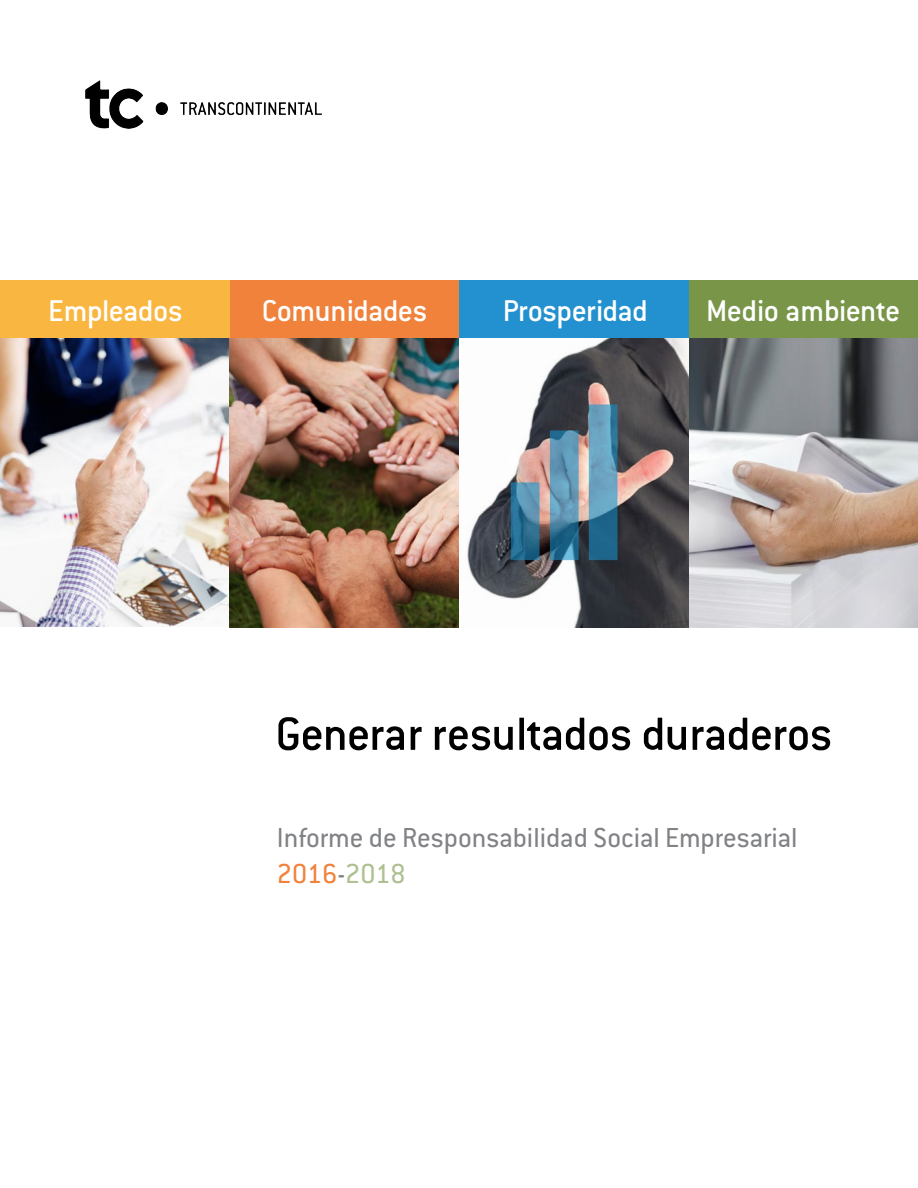
<style>
.page{position:relative;width:918px;height:1188px;background:#fff}
.page>*{position:absolute;margin:0;border:0;box-sizing:border-box;transform-origin:0 0}
.t1{font:500 51px "Conduit ITC Std";letter-spacing:-.015em;color:#000}
.t2{font:500 33px "Conduit ITC Std";letter-spacing:-.015em;color:#fff}
.t3{font:30.15px/36.2px "Conduit ITC Std";color:#808285}
.s1{color:#f1823c}
.s2{color:#aec091}
</style>
<div class="page">
<img style="left:85px;top:81px;width:237px;height:47px">
<img style="left:1px;top:338px;width:917px;height:289px">
<div style="left:1px;top:281px;width:229px;height:57px;background:#f9b741"></div>
<div style="left:689px;top:281px;width:229px;height:57px;background:#789548"></div>
<div style="left:230px;top:281px;width:229px;height:57px;background:#f1823c"></div>
<div style="left:459px;top:281px;width:230px;height:57px;background:#2391cf"></div>
<p class="t2" style="left:48px;top:291px;width:136px">Empleados</p>
<p class="t2" style="left:262px;top:291px;width:167px">Comunidades</p>
<p class="t2" style="left:503px;top:291px;width:147px">Prosperidad</p>
<p class="t2" style="left:706px;top:291px;width:196px">Medio ambiente</p>
<h1 class="t1" style="left:275px;top:703px;width:558px">Generar resultados duraderos</h1>
<p class="t3" style="left:277px;top:819px;width:522px">Informe de Responsabilidad Social Empresarial<br><span class="s1">2016</span>-<span class="s2">2018</span></p>
</div>
